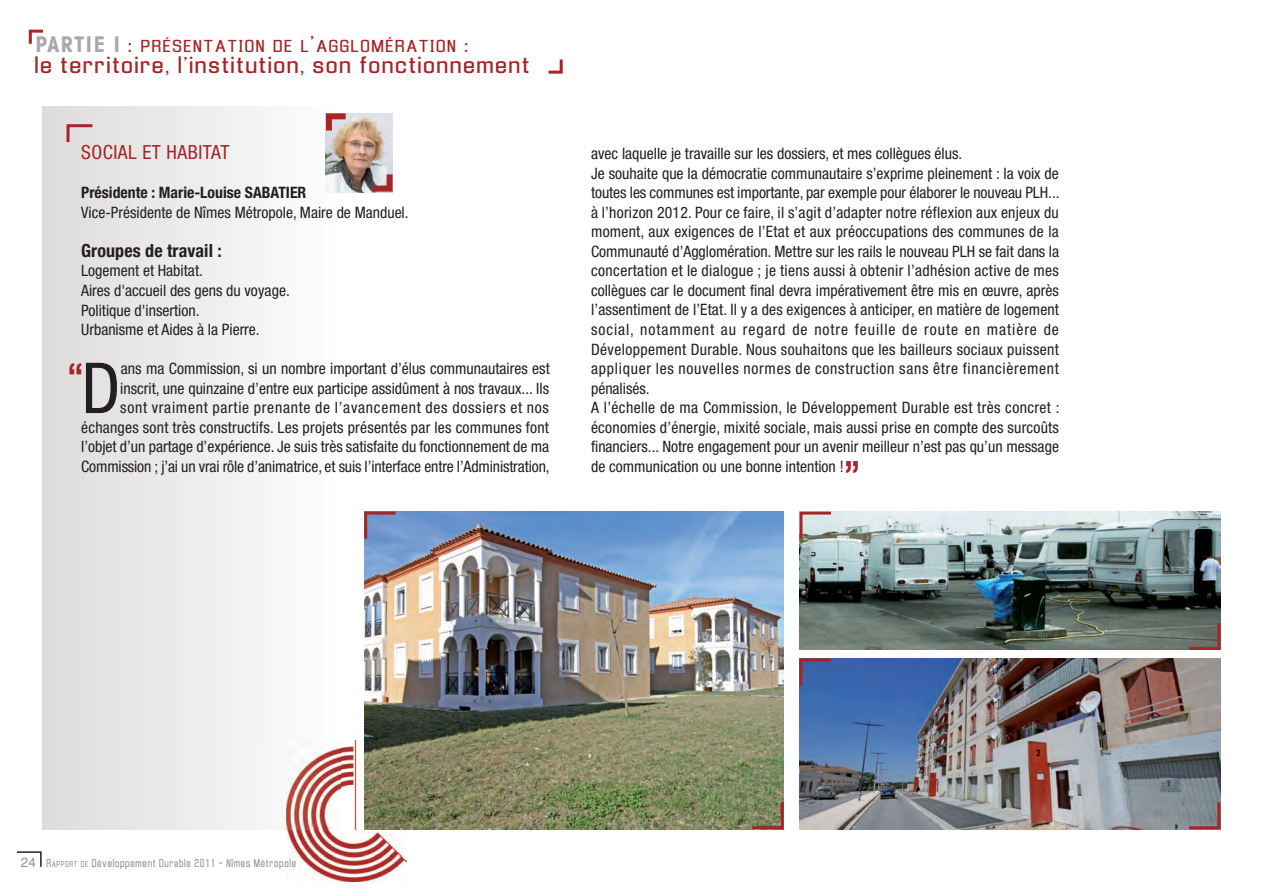
<style>
.page{position:relative;width:1263px;height:893px;background:#fff}
.page>*{position:absolute;margin:0;border:0;box-sizing:border-box;transform-origin:0 0}
.t1{font:condensed 70.35px "Helvetica Neue";color:#231f20}
.t2{font:700 condensed 36px "Helvetica Neue";color:#a72427}
.t3{font:21.45px "Enigmatic";letter-spacing:.075em;color:#a72427}
.t4{font:condensed 19.5px "Helvetica Neue";letter-spacing:.025em;color:#a72427}
.t5{font:700 condensed 18px "Helvetica Neue";letter-spacing:.005em;color:#231f20}
.t6{font:16.2px "Enigmatic";letter-spacing:.1em;color:#a72427}
.t7{font:condensed 15.75px/19.5px "Helvetica Neue";color:#231f20}
.t8{font:700 condensed 15.75px "Helvetica Neue";color:#231f20}
.t9{font:10.5px "Enigmatic";letter-spacing:.1em;color:#939598;scale:.76 1}
.s1{font-family:"Avant Garde IT Cby BT";font-weight:700;font-stretch:condensed;font-size:21.45px;color:#a8a9ad}
.s2{font-size:21.45px}
.s3{font-family:"Helvetica";font-size:13.5px}
.s4{font-size:7.8px}
</style>
<div class="page">
<img style="left:287px;top:829px;width:120px;height:53px">
<img style="left:340px;top:740px;width:17px;height:89px">
<svg style="left:16px;top:851px;width:26px;height:16px"></svg>
<svg style="left:28px;top:29px;width:15px;height:15px"></svg>
<svg style="left:548px;top:59px;width:15px;height:15px"></svg>
<img style="left:42px;top:106px;width:298px;height:723px">
<svg style="left:65px;top:123px;width:30px;height:22px"></svg>
<img style="left:799px;top:511px;width:421px;height:139px">
<img style="left:364px;top:511px;width:420px;height:318px">
<svg style="left:799px;top:511px;width:35px;height:30px"></svg>
<svg style="left:364px;top:511px;width:35px;height:30px"></svg>
<svg style="left:1186px;top:620px;width:35px;height:30px"></svg>
<img style="left:799px;top:658px;width:421px;height:171px">
<svg style="left:799px;top:658px;width:35px;height:30px"></svg>
<svg style="left:1186px;top:799px;width:35px;height:31px"></svg>
<svg style="left:749px;top:799px;width:35px;height:31px"></svg>
<img style="left:326px;top:113px;width:66px;height:79px">
<svg style="left:323px;top:110px;width:29px;height:26px"></svg>
<svg style="left:367px;top:168px;width:26px;height:25px"></svg>
<p class="t6" style="left:35px;top:40px;width:435px"><span class="s1">PARTIE I</span> <span class="s2">:</span> PRÉSENTATION DE L<span class="s2">’</span>AGGLOMÉRATION <span class="s2">:</span></p>
<h3 class="t3" style="left:35px;top:57px;width:496px">le territoire, l’institution, son fonctionnement</h3>
<p class="t4" style="left:81px;top:141px;width:150px">SOCIAL ET HABITAT</p>
<p class="t8" style="left:81px;top:183px;width:227px">Présidente : Marie-Louise SABATIER</p>
<p class="t7" style="left:81px;top:202px;width:329px">Vice-Présidente de Nîmes Métropole, Maire de Manduel.</p>
<p class="t5" style="left:81px;top:240px;width:142px">Groupes de travail :</p>
<p class="t7" style="left:81px;top:261px;width:210px">Logement et Habitat.<br>Aires d'accueil des gens du voyage.<br>Politique d'insertion.<br>Urbanisme et Aides à la Pierre.</p>
<h1 class="t1" style="left:81px;top:347px;width:41px">D</h1>
<p class="t7" style="left:81px;top:358px;width:470px;text-align:right">ans ma Commission, si un nombre important d’élus communautaires est inscrit, une quinzaine d’entre eux participe assidûment à nos travaux... Ils<br>sont vraiment partie prenante de l’avancement des dossiers et nos échanges sont très constructifs. Les projets présentés par les communes font l’objet d’un partage d’expérience. Je suis très satisfaite du fonctionnement de ma Commission ; j’ai un vrai rôle d’animatrice, et suis l’interface entre l’Administration,</p>
<h2 class="t2" style="left:67px;top:354px;width:18px">“</h2>
<p class="t7" style="left:591px;top:144px;width:470px">avec laquelle je travaille sur les dossiers, et mes collègues élus.<br>Je souhaite que la démocratie communautaire s’exprime pleinement : la voix de toutes les communes est importante, par exemple pour élaborer le nouveau PLH... à l’horizon 2012. Pour ce faire, il s’agit d’adapter notre réflexion aux enjeux du moment, aux exigences de l’Etat et aux préoccupations des communes de la Communauté d’Agglomération. Mettre sur les rails le nouveau PLH se fait dans la concertation et le dialogue ; je tiens aussi à obtenir l’adhésion active de mes collègues car le document final devra impérativement être mis en œuvre, après l’assentiment de l’Etat. Il y a des exigences à anticiper, en matière de logement social, notamment au regard de notre feuille de route en matière de Développement Durable. Nous souhaitons que les bailleurs sociaux puissent appliquer les nouvelles normes de construction sans être financièrement pénalisés.<br>A l’échelle de ma Commission, le Développement Durable est très concret : économies d’énergie, mixité sociale, mais aussi prise en compte des surcoûts financiers... Notre engagement pour un avenir meilleur n’est pas qu’un message de communication ou une bonne intention !</p>
<h2 class="t2" style="left:843px;top:452px;width:18px">”</h2>
<p class="t9" style="left:21px;top:858px;width:364px"><span class="s3">24</span> R<span class="s4">APPORT DE</span> Développement Durable 2011 - Nîmes Métropole</p>
</div>
